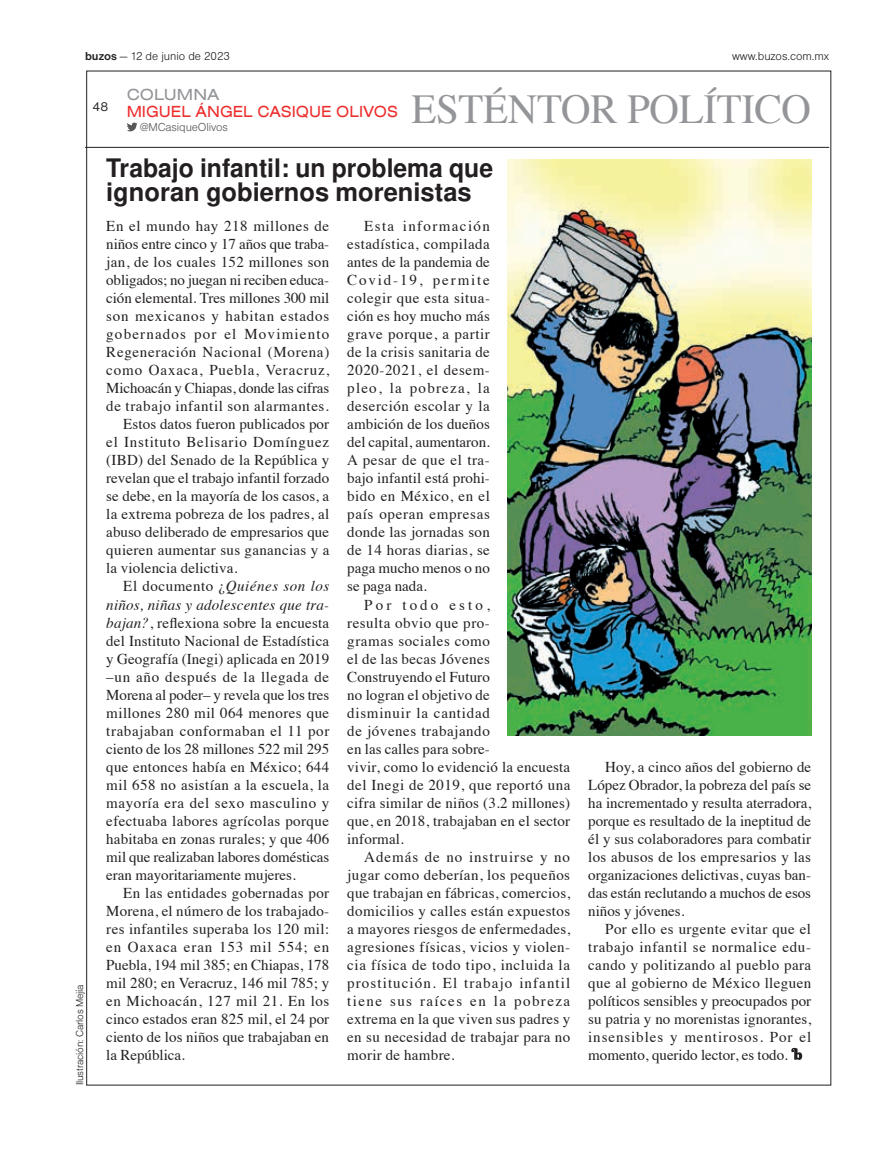
<style>
.page{position:relative;width:893px;height:1149px;background:#fff}
.page>*{position:absolute;margin:0;border:0;box-sizing:border-box;transform-origin:0 0}
.t1{font:41.1px "Times";letter-spacing:-.01em;color:#939598}
.t2{font:700 25.5px/24px "Nimbus San L";color:#231f20}
.t3{font:16.5px "Nimbus San T Regu Exte";color:#ee2d2d;scale:.93 1}
.t4{font:16.5px "Nimbus San T Regu Exte";color:#939598}
.t5{font:15px/18px "Times";letter-spacing:.015em;color:#231f20;text-align:justify}
.t6{font:15px "Times";letter-spacing:-.005em;color:#231f20}
.t7{font:15px "Times";letter-spacing:.04em;color:#231f20}
.t8{font:15px "Times";letter-spacing:-.01em;color:#231f20}
.t9{font:15px "Times";letter-spacing:.05em;color:#231f20}
.t10{font:15px "Times";letter-spacing:.045em;color:#231f20}
.t11{font:15px "Times";letter-spacing:.035em;color:#231f20}
.t12{font:italic 15px "Times";letter-spacing:.015em;color:#231f20}
.t13{font:15px "Times";letter-spacing:.055em;color:#231f20}
.t14{font:15px "Times";letter-spacing:.08em;color:#231f20}
.t15{font:italic 15px "Times";letter-spacing:.035em;color:#231f20}
.t16{font:15px "Times";letter-spacing:.06em;color:#231f20}
.t17{font:13.5px "Nimbus Sans DOT";color:#231f20}
.t18{font:12px "Nimbus Sans DOT Ligh";color:#231f20}
.t19{font:12px "Nimbus Sans DOT Ligh";letter-spacing:-.01em;color:#57585a}
.t20{font:10.5px "Nimbus Sans DOT Ligh";letter-spacing:-.01em;color:#231f20}
.s1{font-family:"Nimbus Sans DOT";font-weight:700}
.s2{font-style:normal}
.s3{font-style:italic}
</style>
<div class="page">
<hr style="left:85px;top:147px;width:744px;height:1px;background:#231f20">
<svg style="left:127px;top:122px;width:11px;height:9px"></svg>
<svg style="left:791px;top:1047px;width:11px;height:12px"></svg>
<img style="left:508px;top:159px;width:303px;height:576px">
<p class="t18" style="left:85px;top:50px;width:146px"><span class="s1">buzos</span> — 12 de junio de 2023</p>
<p class="t18" style="left:732px;top:50px;width:99px">www.buzos.com.mx</p>
<p class="t20" style="left:74px;top:1085px;width:102px;rotate:-90deg">Ilustración: Carlos Mejía</p>
<h1 class="t1" style="left:412px;top:71px;width:401px">ESTÉNTOR POLÍTICO</h1>
<p class="t4" style="left:127px;top:85px;width:94px">COLUMNA</p>
<p class="t3" style="left:127px;top:102px;width:293px">MIGUEL ÁNGEL CASIQUE OLIVOS</p>
<p class="t19" style="left:140px;top:121px;width:89px">@MCasiqueOlivos</p>
<h2 class="t2" style="left:106px;top:155px;width:388px">Trabajo infantil: un problema que ignoran gobiernos morenistas</h2>
<p class="t17" style="left:93px;top:99px;width:17px">48</p>
<p class="t11" style="left:106px;top:212px;width:224px">En el mundo hay 218 millones de</p>
<p class="t6" style="left:106px;top:230px;width:224px">niños entre cinco y 17 años que traba-</p>
<p class="t5" style="left:106px;top:252px;width:225px">jan, de los cuales 152 millones son</p>
<p class="t8" style="left:106px;top:266px;width:224px">obligados; no juegan ni reciben educa-</p>
<p class="t6" style="left:106px;top:284px;width:224px">ción elemental. Tres millones 300 mil</p>
<p class="t9" style="left:106px;top:302px;width:225px">son mexicanos y habitan estados</p>
<p class="t14" style="left:106px;top:320px;width:224px">gobernados por el Movimiento</p>
<p class="t10" style="left:106px;top:338px;width:225px">Regeneración Nacional (Morena)</p>
<p class="t13" style="left:106px;top:356px;width:224px">como Oaxaca, Puebla, Veracruz,</p>
<p class="t8" style="left:106px;top:374px;width:224px">Michoacán y Chiapas, donde las cifras</p>
<p class="t7" style="left:106px;top:392px;width:224px">de trabajo infantil son alarmantes.</p>
<p class="t5" style="left:123px;top:414px;width:207px">Estos datos fueron publicados por</p>
<p class="t9" style="left:106px;top:428px;width:224px">el Instituto Belisario Domínguez</p>
<p class="t5" style="left:106px;top:450px;width:224px">(IBD) del Senado de la República y</p>
<p class="t5" style="left:106px;top:468px;width:224px">revelan que el trabajo infantil forzado</p>
<p class="t5" style="left:106px;top:486px;width:224px">se debe, en la mayoría de los casos, a</p>
<p class="t5" style="left:106px;top:504px;width:225px">la extrema pobreza de los padres, al</p>
<p class="t5" style="left:106px;top:522px;width:224px">abuso deliberado de empresarios que</p>
<p class="t5" style="left:106px;top:540px;width:225px">quieren aumentar sus ganancias y a</p>
<p class="t5" style="left:106px;top:558px;width:133px">la violencia delictiva.</p>
<p class="t15" style="left:123px;top:573px;width:207px"><span class="s2">El documento ¿</span>Quiénes son los</p>
<p class="t12" style="left:106px;top:591px;width:224px">niños, niñas y adolescentes que tra-</p>
<p class="t5" style="left:106px;top:612px;width:224px"><span class="s3">bajan?</span>, reflexiona sobre la encuesta</p>
<p class="t5" style="left:106px;top:630px;width:224px">del Instituto Nacional de Estadística</p>
<p class="t5" style="left:106px;top:648px;width:224px">y Geografía (Inegi) aplicada en 2019</p>
<p class="t10" style="left:106px;top:662px;width:224px">–un año después de la llegada de</p>
<p class="t6" style="left:106px;top:680px;width:224px">Morena al poder– y revela que los tres</p>
<p class="t5" style="left:106px;top:702px;width:224px">millones 280 mil 064 menores que</p>
<p class="t7" style="left:106px;top:716px;width:225px">trabajaban conformaban el 11 por</p>
<p class="t5" style="left:106px;top:738px;width:224px">ciento de los 28 millones 522 mil 295</p>
<p class="t5" style="left:106px;top:756px;width:224px">que entonces había en México; 644</p>
<p class="t5" style="left:106px;top:774px;width:224px">mil 658 no asistían a la escuela, la</p>
<p class="t7" style="left:106px;top:788px;width:225px">mayoría era del sexo masculino y</p>
<p class="t5" style="left:106px;top:810px;width:224px">efectuaba labores agrícolas porque</p>
<p class="t5" style="left:106px;top:828px;width:225px">habitaba en zonas rurales; y que 406</p>
<p class="t6" style="left:106px;top:842px;width:225px">mil que realizaban labores domésticas</p>
<p class="t5" style="left:106px;top:864px;width:191px">eran mayoritariamente mujeres.</p>
<p class="t5" style="left:123px;top:882px;width:207px">En las entidades gobernadas por</p>
<p class="t5" style="left:106px;top:900px;width:224px">Morena, el número de los trabajado-</p>
<p class="t5" style="left:106px;top:918px;width:224px">res infantiles superaba los 120 mil:</p>
<p class="t16" style="left:106px;top:932px;width:224px">en Oaxaca eran 153 mil 554; en</p>
<p class="t5" style="left:106px;top:954px;width:224px">Puebla, 194 mil 385; en Chiapas, 178</p>
<p class="t5" style="left:106px;top:972px;width:225px">mil 280; en Veracruz, 146 mil 785; y</p>
<p class="t11" style="left:106px;top:986px;width:225px">en Michoacán, 127 mil 21. En los</p>
<p class="t5" style="left:106px;top:1008px;width:224px">cinco estados eran 825 mil, el 24 por</p>
<p class="t5" style="left:106px;top:1026px;width:224px">ciento de los niños que trabajaban en</p>
<p class="t5" style="left:106px;top:1044px;width:80px">la República.</p>
<p class="t5" style="left:347px;top:216px;width:144px;text-indent:17px">Esta información estadística, compilada antes de la pandemia de Covid-19, permite colegir que esta situa&shy;ción es hoy mucho más grave porque, a partir de la crisis sanitaria de 2020-2021, el desem&shy;pleo, la pobreza, la deserción escolar y la ambición de los dueños del capital, aumentaron.<br>A pesar de que el tra&shy;bajo infantil está prohi&shy;bido en México, en el país operan empresas donde las jornadas son de 14 horas diarias, se paga mucho menos o no se paga nada.</p>
<p class="t5" style="left:347px;top:594px;width:225px;text-align:left;text-indent:17px">Por todo esto,<br>resulta obvio que pro-<br>gramas sociales como<br>el de las becas Jóvenes<br>Construyendo el Futuro<br>no logran el objetivo de<br>disminuir la cantidad<br>de jóvenes trabajando<br>en las calles para sobre-<br>vivir, como lo evidenció la encuesta del Inegi de 2019, que reportó una cifra similar de niños (3.2 millones) que, en 2018, trabajaban en el sector informal.</p>
<p class="t5" style="left:347px;top:846px;width:225px;text-indent:17px">Además de no instruirse y no jugar como deberían, los pequeños que trabajan en fábricas, comercios, domicilios y calles están expuestos a mayores riesgos de enfermedades, agresiones físicas, vicios y violen&shy;cia física de todo tipo, incluida la prostitución. El trabajo infantil tiene sus raíces en la pobreza extrema en la que viven sus padres y en su necesidad de trabajar para no morir de hambre.</p>
<p class="t5" style="left:588px;top:756px;width:225px;text-indent:17px">Hoy, a cinco años del gobierno de López Obrador, la pobreza del país se ha incrementado y resulta aterradora, porque es resultado de la ineptitud de él y sus colaboradores para combatir los abusos de los empresarios y las organizaciones delictivas, cuyas ban&shy;das están reclutando a muchos de esos niños y jóvenes.</p>
<p class="t5" style="left:588px;top:918px;width:224px;text-indent:17px">Por ello es urgente evitar que el trabajo infantil se normalice edu&shy;cando y politizando al pueblo para que al gobierno de México lleguen políticos sensibles y preocupados por su patria y no morenistas ignorantes, insensibles y mentirosos. Por el momento, querido lector, es todo.</p>
</div>
